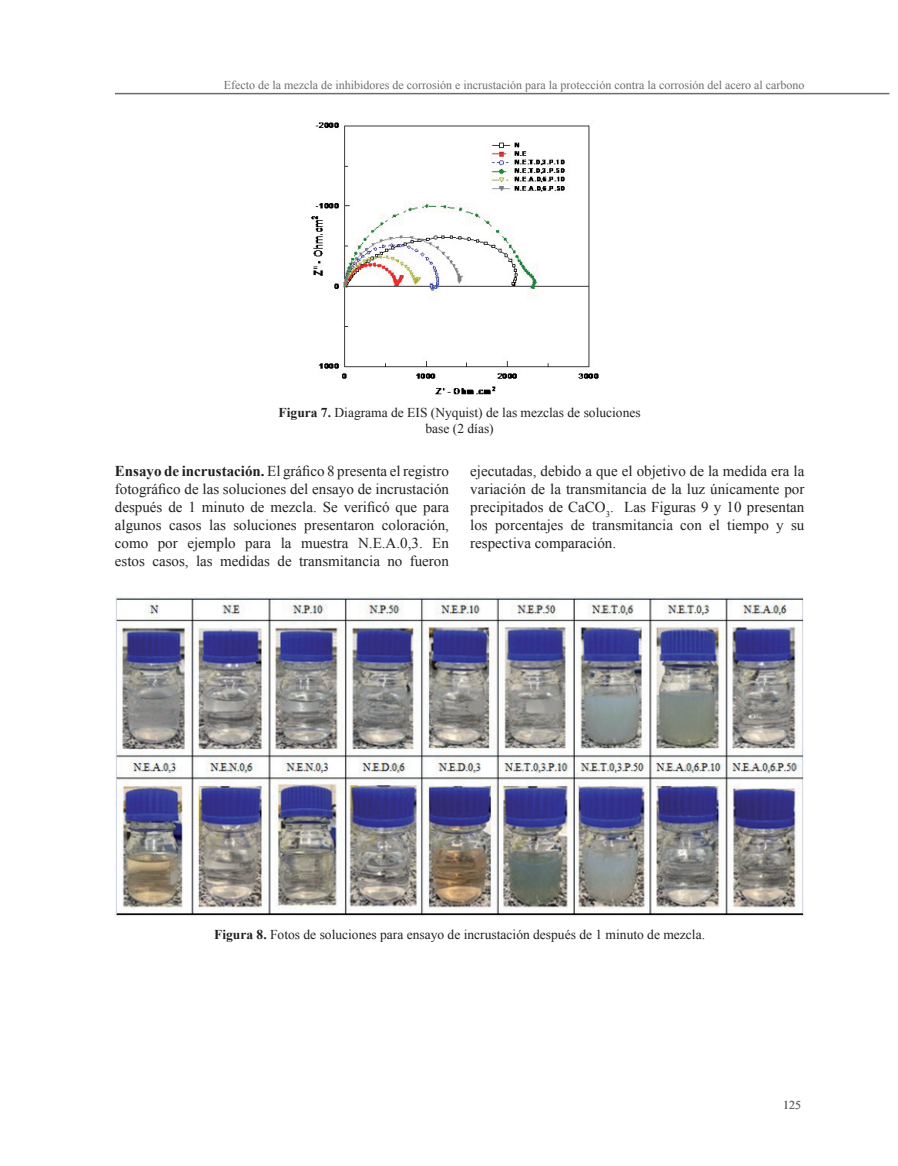
<style>
.page{position:relative;width:898px;height:1166px;background:#fff}
.page>*{position:absolute;margin:0;border:0;box-sizing:border-box;transform-origin:0 0}
.t1{font:15px/18px "Times New Roman";color:#231f20;text-align:justify}
.t2{font:13.5px/16.2px "Times New Roman";color:#231f20}
.t3{font:12px "Times New Roman";color:#6c6d70}
.s1{font-weight:700}
</style>
<div class="page">
<hr style="left:115px;top:93px;width:774px;height:1px;background:#6c6d70">
<img style="left:311px;top:122px;width:288px;height:273px">
<img style="left:115px;top:596px;width:689px;height:319px">
<p class="t3" style="left:224px;top:77px;width:582px">Efecto de la mezcla de inhibidores de corrosión e incrustación para la protección contra la corrosión del acero al carbono</p>
<p class="t2" style="left:278px;top:404px;width:137px"><span class="s1">Figura 7.</span> Diagrama de EIS</p>
<p class="t2" style="left:425px;top:404px;width:217px;text-indent:5px">(Nyquist) de las mezclas de soluciones base (2 días)</p>
<p class="t1" style="left:115px;top:462px;width:335px"><span class="s1">Ensayo de incrustación.</span> El gráfico 8 presenta el registro fotográfico de las soluciones del ensayo de incrustación después de 1 minuto de mezcla. Se verificó que para algunos casos las soluciones presentaron coloración, como por ejemplo para la muestra N.E.A.0,3. En estos casos, las medidas de transmitancia no fueron</p>
<p class="t1" style="left:470px;top:462px;width:335px">ejecutadas, debido a que el objetivo de la medida era la variación de la transmitancia de la luz únicamente por precipitados de CaCO<sub>3</sub>. Las Figuras 9 y 10 presentan los porcentajes de transmitancia con el tiempo y su respectiva comparación.</p>
<p class="t2" style="left:214px;top:925px;width:492px"><span class="s1">Figura 8.</span> Fotos de soluciones para ensayo de incrustación después de 1 minuto de mezcla.</p>
<p class="t3" style="left:782px;top:1096px;width:19px">125</p>
</div>
